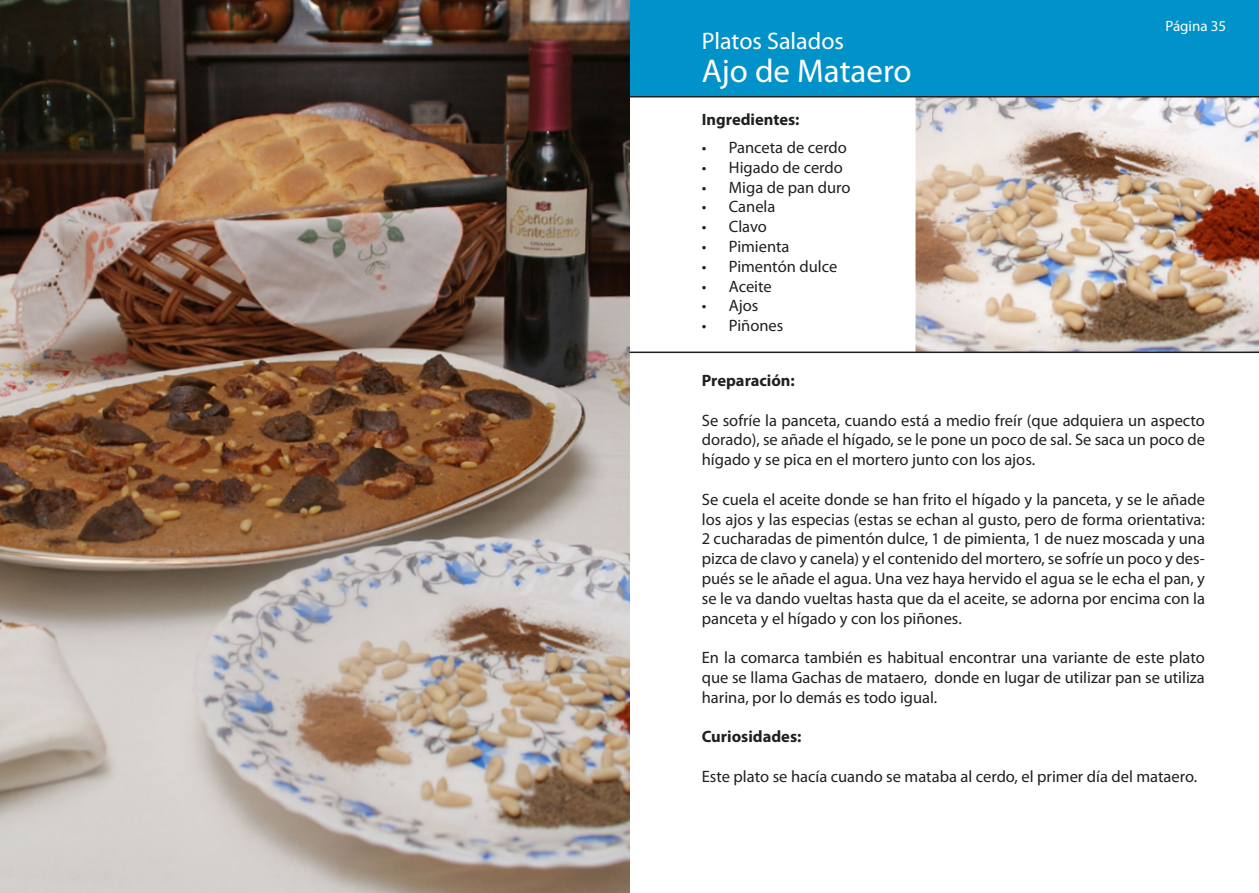
<style>
.page{position:relative;width:1259px;height:893px;background:#fff}
.page>*{position:absolute;margin:0;border:0;box-sizing:border-box;transform-origin:0 0}
.Estilo_de_párrafo_2{font:33px "Myriad Pro";color:#fff}
.t1{font:24px "Myriad Pro";color:#fff}
.t2{font:16.5px/19.8px "Myriad Pro";color:#231f20;text-align:justify}
.t3{font:700 16.5px "Myriad Pro";color:#231f20}
.t4{font:15px "Myriad Pro";color:#fff}
</style>
<div class="page">
<div style="left:629px;top:0;width:630px;height:97px;background:#0092c8"></div>
<img style="left:0;top:0;width:629px;height:893px">
<img style="left:915px;top:97px;width:344px;height:255px">
<hr style="left:629px;top:352px;width:630px;height:1px;background:#231f20">
<hr style="left:629px;top:96px;width:630px;height:1px;background:#231f20">
<p class="t1" style="left:702px;top:26px;width:144px">Platos Salados</p>
<p class="Estilo_de_párrafo_2" style="left:702px;top:51px;width:211px">Ajo de Mataero</p>
<p class="t3" style="left:702px;top:108px;width:99px">Ingredientes:</p>
<p class="t2" style="left:702px;top:137px;width:147px">• Panceta de cerdo</p>
<p class="t2" style="left:702px;top:157px;width:143px">• Higado de cerdo</p>
<p class="t2" style="left:702px;top:177px;width:150px">• Miga de pan duro</p>
<p class="t2" style="left:702px;top:197px;width:75px">• Canela</p>
<p class="t2" style="left:702px;top:217px;width:67px">• Clavo</p>
<p class="t2" style="left:702px;top:236px;width:89px">• Pimienta</p>
<p class="t2" style="left:702px;top:256px;width:137px">• Pimentón dulce</p>
<p class="t2" style="left:702px;top:276px;width:71px">• Aceite</p>
<p class="t2" style="left:702px;top:296px;width:58px">• Ajos</p>
<p class="t2" style="left:702px;top:316px;width:83px">• Piñones</p>
<p class="t4" style="left:1165px;top:17px;width:62px">Página 35</p>
<p class="t3" style="left:702px;top:370px;width:95px">Preparación:</p>
<p class="t2" style="left:702px;top:410px;width:505px">Se sofríe la panceta, cuando está a medio freír (que adquiera un aspecto dorado), se añade el hígado, se le pone un poco de sal. Se saca un poco de hígado y se pica en el mortero junto con los ajos.</p>
<p class="t2" style="left:702px;top:489px;width:505px">Se cuela el aceite donde se han frito el hígado y la panceta, y se le añade los ajos y las especias (estas se echan al gusto, pero de forma orientativa:<br>2 cucharadas de pimentón dulce, 1 de pimienta, 1 de nuez moscada y una pizca de clavo y canela) y el contenido del mortero, se sofríe un poco y des&shy;pués se le añade el agua. Una vez haya hervido el agua se le echa el pan, y se le va dando vueltas hasta que da el aceite, se adorna por encima con la panceta y el hígado y con los piñones.</p>
<p class="t2" style="left:702px;top:647px;width:504px">En la comarca también es habitual encontrar una variante de este plato que se llama Gachas de mataero, donde en lugar de utilizar pan se utiliza harina, por lo demás es todo igual.</p>
<p class="t3" style="left:702px;top:726px;width:101px">Curiosidades:</p>
<p class="t2" style="left:702px;top:766px;width:497px">Este plato se hacía cuando se mataba al cerdo, el primer día del mataero.</p>
</div>
